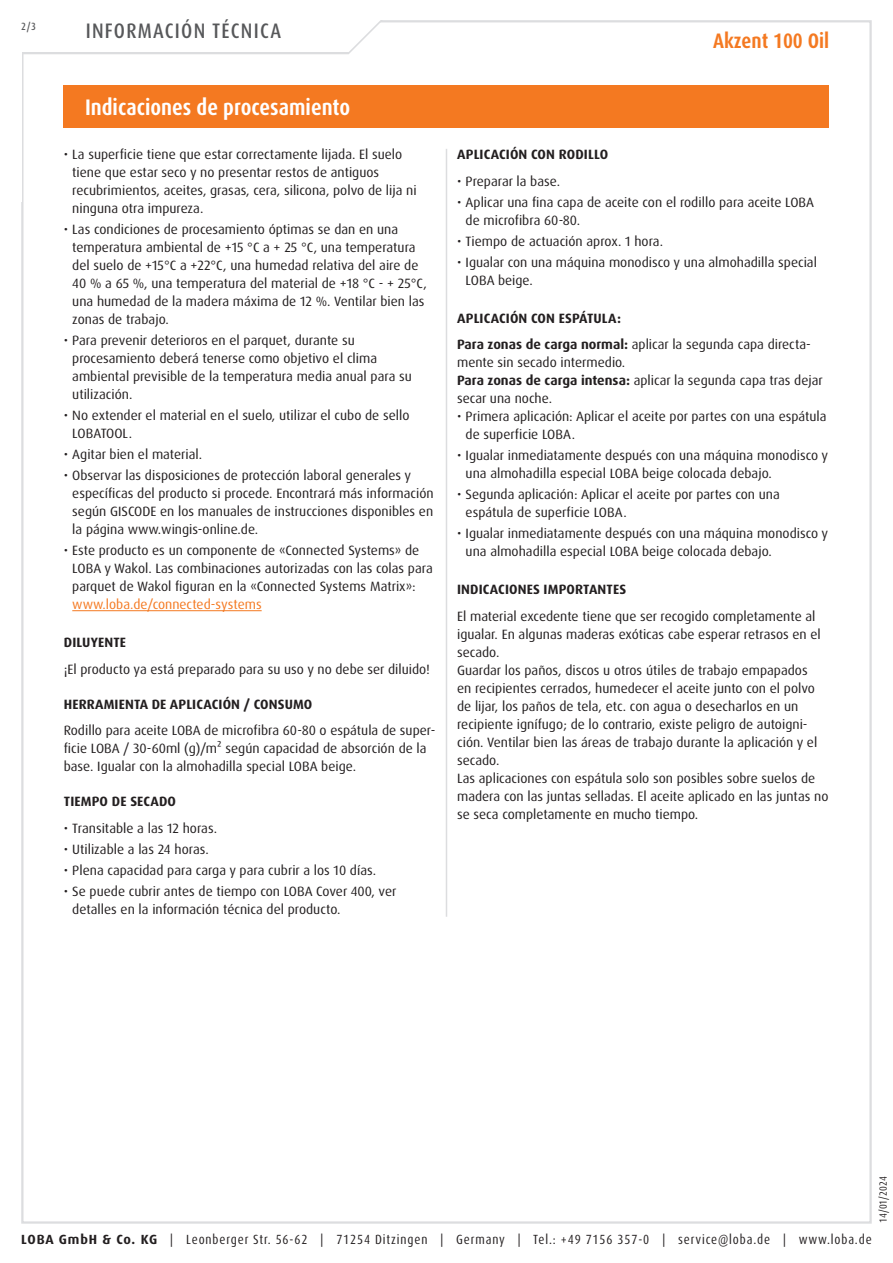
<style>
.page{position:relative;width:893px;height:1263px;background:#fff}
.page>*{position:absolute;margin:0;border:0;box-sizing:border-box;transform-origin:0 0}
.Abschnitt{font:700 condensed 22.5px "Dax Pro";color:#fff}
.t1{font:500 condensed 21px "Dax Pro";letter-spacing:.06em;color:#57585a}
.t2{font:700 condensed 21px "Dax Pro";color:#f47921}
.Text{font:13.5px/18px "Dax Pro";color:#231f20}
.t3{font:700 13.5px "Dax Pro";letter-spacing:.01em;color:#231f20}
.t4{font:condensed 13.35px "Dax Pro";letter-spacing:.065em;color:#231f20}
.t5{font:condensed 10.5px "Dax Pro";color:#231f20}
.t6{font:500 condensed 10.5px "Dax Pro";color:#57585a}
.s1{color:#f47921}
.s2{font-weight:700}
.s3{font-weight:700;font-stretch:normal}
</style>
<div class="page">
<svg style="left:22px;top:20px;width:410px;height:35px"></svg>
<div style="left:64px;top:85px;width:765px;height:43px;background:#f47921"></div>
<hr style="left:72px;top:610px;width:190px;height:1px;background:#f47921">
<hr style="left:446px;top:149px;width:1px;height:768px;background:#dcdddf">
<p class="t6" style="left:21px;top:19px;width:16px">2/3</p>
<h2 class="t1" style="left:86px;top:17px;width:197px">INFORMACIÓN TÉCNICA</h2>
<p class="Abschnitt" style="left:85px;top:93px;width:267px">Indicaciones de procesamiento</p>
<p class="Text" style="left:72px;top:146px;width:346px;text-indent:-9px">• La superficie tiene que estar correctamente lijada. El suelo tiene que estar seco y no presentar restos de antiguos recubrimientos, aceites, grasas, cera, silicona, polvo de lija ni ninguna otra impureza.</p>
<p class="Text" style="left:72px;top:221px;width:356px;text-indent:-9px">• Las condiciones de procesamiento óptimas se dan en una temperatura ambiental de +15 °C a + 25 °C, una temperatura del suelo de +15°C a +22°C, una humedad relativa del aire de 40 % a 65 %, una temperatura del material de +18 °C - + 25°C, una humedad de la madera máxima de 12 %. Ventilar bien las zonas de trabajo.</p>
<p class="Text" style="left:72px;top:332px;width:341px;text-indent:-9px">• Para prevenir deterioros en el parquet, durante su procesamiento deberá tenerse como objetivo el clima ambiental previsible de la temperatura media anual para su utilización.</p>
<p class="Text" style="left:72px;top:407px;width:339px;text-indent:-9px">• No extender el material en el suelo, utilizar el cubo de sello<br>LOBATOOL.</p>
<p class="Text" style="left:64px;top:446px;width:140px">• Agitar bien el material.</p>
<p class="Text" style="left:72px;top:467px;width:363px;text-indent:-9px">• Observar las disposiciones de protección laboral generales y específicas del producto si procede. Encontrará más información según GISCODE en los manuales de instrucciones disponibles en la página www.wingis-online.de.</p>
<p class="Text" style="left:72px;top:542px;width:362px;text-indent:-9px">• Este producto es un componente de «Connected Systems» de LOBA y Wakol. Las combinaciones autorizadas con las colas para parquet de Wakol figuran en la «Connected Systems Matrix»: <span class="s1">www.loba.de/connected-systems</span></p>
<p class="t3" style="left:64px;top:634px;width:64px">DILUYENTE</p>
<p class="Text" style="left:64px;top:660px;width:368px">¡El producto ya está preparado para su uso y no debe ser diluido!</p>
<p class="t3" style="left:64px;top:695px;width:250px">HERRAMIENTA DE APLICACIÓN / CONSUMO</p>
<p class="Text" style="left:64px;top:722px;width:373px">Rodillo para aceite LOBA de microfibra 60-80 o espátula de super&shy;ficie LOBA / 30-60ml (g)/m² según capacidad de absorción de la base. Igualar con la almohadilla special LOBA beige.</p>
<p class="t3" style="left:64px;top:793px;width:114px">TIEMPO DE SECADO</p>
<p class="Text" style="left:64px;top:819px;width:155px">• Transitable a las 12 horas.</p>
<p class="Text" style="left:64px;top:840px;width:146px">• Utilizable a las 24 horas.</p>
<p class="Text" style="left:64px;top:861px;width:314px">• Plena capacidad para carga y para cubrir a los 10 días.</p>
<p class="Text" style="left:72px;top:882px;width:326px;text-indent:-9px">• Se puede cubrir antes de tiempo con LOBA Cover 400, ver detalles en la información técnica del producto.</p>
<h2 class="t2" style="left:713px;top:28px;width:118px">Akzent 100 Oil</h2>
<p class="t3" style="left:457px;top:146px;width:152px">APLICACIÓN CON RODILLO</p>
<p class="Text" style="left:457px;top:172px;width:104px">• Preparar la base.</p>
<p class="Text" style="left:466px;top:193px;width:350px;text-indent:-9px">• Aplicar una fina capa de aceite con el rodillo para aceite LOBA de microfibra 60-80.</p>
<p class="Text" style="left:457px;top:232px;width:207px">• Tiempo de actuación aprox. 1 hora.</p>
<p class="Text" style="left:466px;top:253px;width:353px;text-indent:-9px">• Igualar con una máquina monodisco y una almohadilla special<br>LOBA beige.</p>
<p class="t3" style="left:457px;top:309px;width:165px">APLICACIÓN CON ESPÁTULA:</p>
<p class="Text" style="left:457px;top:336px;width:355px"><span class="s2">Para zonas de carga normal:</span> aplicar la segunda capa directa&shy;mente sin secado intermedio.</p>
<p class="Text" style="left:457px;top:372px;width:367px"><span class="s2">Para zonas de carga intensa:</span> aplicar la segunda capa tras dejar secar una noche.</p>
<p class="Text" style="left:466px;top:408px;width:362px;text-indent:-9px">• Primera aplicación: Aplicar el aceite por partes con una espátula de superficie LOBA.</p>
<p class="Text" style="left:466px;top:447px;width:364px;text-indent:-9px">• Igualar inmediatamente después con una máquina monodisco y una almohadilla especial LOBA beige colocada debajo.</p>
<p class="Text" style="left:466px;top:486px;width:316px;text-indent:-9px">• Segunda aplicación: Aplicar el aceite por partes con una espátula de superficie LOBA.</p>
<p class="Text" style="left:466px;top:525px;width:364px;text-indent:-9px">• Igualar inmediatamente después con una máquina monodisco y una almohadilla especial LOBA beige colocada debajo.</p>
<p class="t3" style="left:457px;top:581px;width:171px">INDICACIONES IMPORTANTES</p>
<p class="Text" style="left:457px;top:607px;width:365px">El material excedente tiene que ser recogido completamente al igualar. En algunas maderas exóticas cabe esperar retrasos en el secado.</p>
<p class="Text" style="left:457px;top:661px;width:362px">Guardar los paños, discos u otros útiles de trabajo empapados en recipientes cerrados, humedecer el aceite junto con el polvo de lijar, los paños de tela, etc. con agua o desecharlos en un recipiente ignífugo; de lo contrario, existe peligro de autoigni&shy;ción. Ventilar bien las áreas de trabajo durante la aplicación y el secado.</p>
<p class="Text" style="left:457px;top:769px;width:373px">Las aplicaciones con espátula solo son posibles sobre suelos de madera con las juntas selladas. El aceite aplicado en las juntas no se seca completamente en mucho tiempo.</p>
<p class="t5" style="left:876px;top:1222px;width:48px;rotate:-90deg">14/01/2024</p>
<p class="t4" style="left:21px;top:1230px;width:852px"><span class="s3">LOBA GmbH &amp; Co. KG</span> | Leonberger Str. 56-62 | 71254 Ditzingen | Germany | Tel.: +49 7156 357-0 | service@loba.de | www.loba.de</p>
</div>
